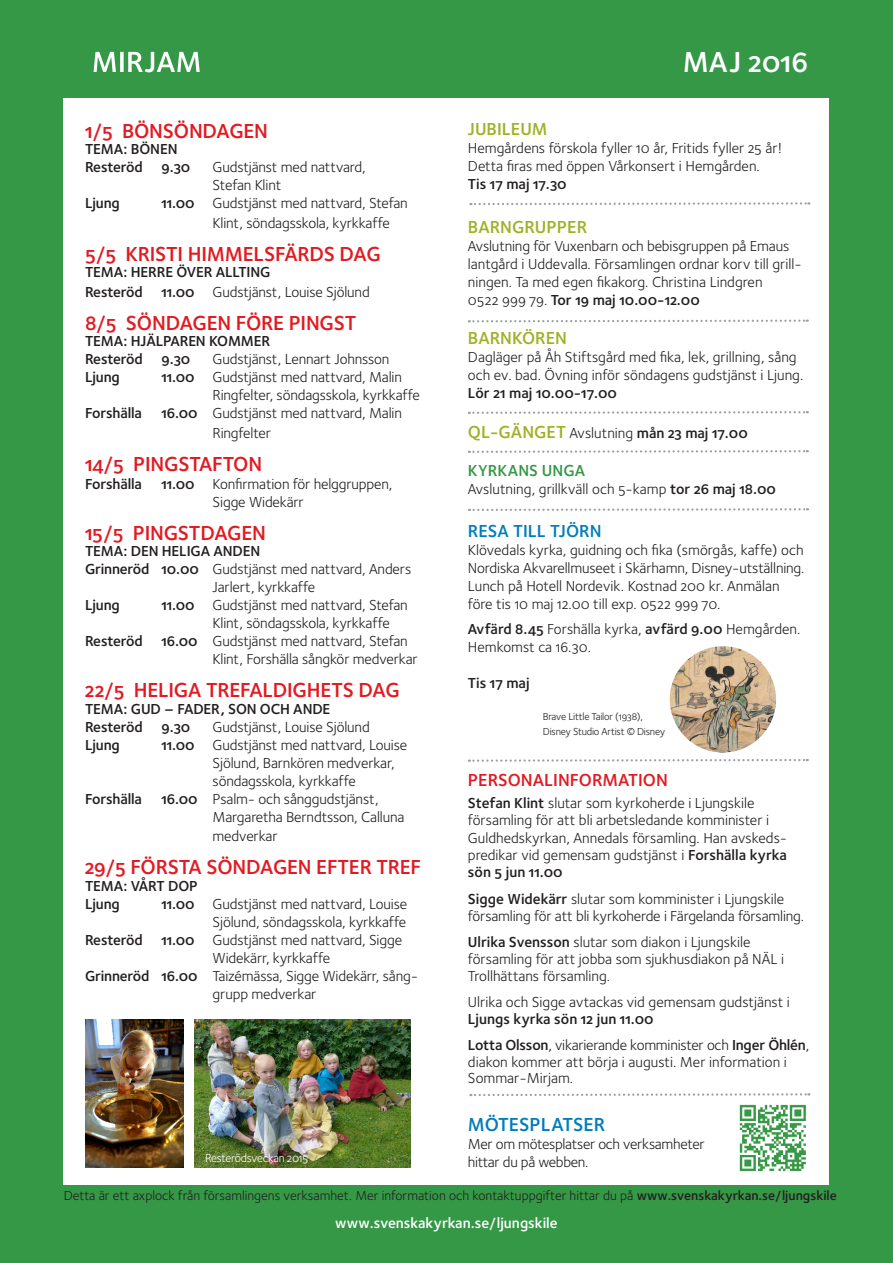
<style>
.page{position:relative;width:893px;height:1263px;background:#359847}
.page>*{position:absolute;margin:0;border:0;box-sizing:border-box;transform-origin:0 0}
.t1{font:30px "Foundry Sterling Demi OSF";color:#fff}
.t2{font:21px "Foundry Sterling Demi OSF";letter-spacing:-.01em;color:#e21a21}
.t3{font:19.5px "Foundry Sterling Demi OSF";color:#007dbb}
.t4{font:18px "Foundry Sterling Demi OSF";color:#a0b128}
.t5{font:18px "Foundry Sterling Demi OSF";color:#e21a21}
.t6{font:18px "Foundry Sterling Demi OSF";color:#007dbb}
.t7{font:16.5px "Foundry Sterling Demi OSF";color:#359847}
.t8{font:15px/18px "Foundry Sterling Book OSF";letter-spacing:-.01em;color:#231f20}
.t9{font:15px "Foundry Sterling Demi OSF";letter-spacing:-.01em;color:#231f20}
.t10{font:15px "Foundry Sterling Demi OSF";color:#fff}
.t11{font:13.5px "Foundry Sterling Book OSF";color:#231f20}
.t12{font:12px "Foundry Sterling Book OSF";letter-spacing:-.02em;color:#fff}
.t13{font:10.5px "Foundry Sterling Book OSF";letter-spacing:-.02em;color:#231f20}
.s1{font-family:"Foundry Sterling Demi OSF"}
.s2{font-family:"Foundry Sterling Book OSF"}
.s3{font-size:18px;color:#a0b128}
</style>
<div class="page">
<div style="left:64px;top:98px;width:765px;height:1086px;background:#fff"></div>
<img style="left:670px;top:646px;width:106px;height:106px;border-radius:53px">
<img style="left:739px;top:1104px;width:67px;height:68px">
<img style="left:85px;top:1020px;width:98px;height:147px">
<img style="left:194px;top:1020px;width:216px;height:147px">
<svg style="left:94px;top:52px;width:106px;height:20px"></svg>
<svg style="left:470px;top:1093px;width:339px;height:4px"></svg>
<svg style="left:469px;top:508px;width:339px;height:3px"></svg>
<svg style="left:469px;top:759px;width:339px;height:3px"></svg>
<svg style="left:470px;top:202px;width:339px;height:4px"></svg>
<svg style="left:469px;top:319px;width:339px;height:4px"></svg>
<svg style="left:469px;top:411px;width:339px;height:3px"></svg>
<svg style="left:469px;top:450px;width:339px;height:3px"></svg>
<p class="t2" style="left:85px;top:116px;width:185px">1/5 BÖNSÖNDAGEN</p>
<p class="t9" style="left:85px;top:139px;width:94px">TEMA: BÖNEN</p>
<p class="t9" style="left:85px;top:157px;width:59px">Resteröd</p>
<p class="t9" style="left:162px;top:157px;width:30px">9.30</p>
<p class="t8" style="left:213px;top:158px;width:155px">Gudstjänst med nattvard,</p>
<p class="t8" style="left:213px;top:176px;width:70px">Stefan Klint</p>
<p class="t9" style="left:85px;top:193px;width:36px">Ljung</p>
<p class="t8" style="left:213px;top:193px;width:197px;line-height:19.5px;text-indent:-51px"><span class="s1">11.00</span> Gudstjänst med nattvard, Stefan<br>Klint, söndagsskola, kyrkkaffe</p>
<p class="t2" style="left:85px;top:239px;width:297px">5/5 KRISTI HIMMELSFÄRDS DAG</p>
<p class="t9" style="left:85px;top:262px;width:187px">TEMA: HERRE ÖVER ALLTING</p>
<p class="t9" style="left:85px;top:281px;width:59px">Resteröd</p>
<p class="t8" style="left:162px;top:282px;width:210px"><span class="s1">11.00</span> Gudstjänst, Louise Sjölund</p>
<p class="t2" style="left:85px;top:308px;width:273px">8/5 SÖNDAGEN FÖRE PINGST</p>
<p class="t9" style="left:85px;top:331px;width:187px">TEMA: HJÄLPAREN KOMMER</p>
<p class="t9" style="left:85px;top:349px;width:59px">Resteröd</p>
<p class="t9" style="left:162px;top:349px;width:30px">9.30</p>
<p class="t8" style="left:213px;top:350px;width:178px">Gudstjänst, Lennart Johnsson</p>
<p class="t9" style="left:85px;top:367px;width:36px">Ljung</p>
<p class="t8" style="left:213px;top:368px;width:209px;text-indent:-51px"><span class="s1">11.00</span> Gudstjänst med nattvard, Malin<br>Ringfelter, söndagsskola, kyrkkaffe</p>
<p class="t9" style="left:85px;top:403px;width:58px">Forshälla</p>
<p class="t8" style="left:213px;top:403px;width:191px;line-height:19.5px;text-indent:-51px"><span class="s1">16.00</span> Gudstjänst med nattvard, Malin<br>Ringfelter</p>
<p class="t2" style="left:85px;top:449px;width:179px">14/5 PINGSTAFTON</p>
<p class="t9" style="left:85px;top:473px;width:58px">Forshälla</p>
<p class="t8" style="left:213px;top:474px;width:181px;text-indent:-51px"><span class="s1">11.00</span> Konfirmation för helggruppen,<br>Sigge Widekärr</p>
<p class="t2" style="left:85px;top:518px;width:182px">15/5 PINGSTDAGEN</p>
<p class="t9" style="left:85px;top:541px;width:177px">TEMA: DEN HELIGA ANDEN</p>
<p class="t8" style="left:213px;top:560px;width:200px;text-indent:-128px"><span class="s1">Grinneröd 10.00</span> Gudstjänst med nattvard, Anders<br>Jarlert, kyrkkaffe</p>
<p class="t9" style="left:85px;top:595px;width:36px">Ljung</p>
<p class="t8" style="left:213px;top:596px;width:197px;text-indent:-51px"><span class="s1">11.00</span> Gudstjänst med nattvard, Stefan<br>Klint, söndagsskola, kyrkkaffe</p>
<p class="t9" style="left:85px;top:631px;width:59px">Resteröd</p>
<p class="t8" style="left:213px;top:632px;width:207px;text-indent:-51px"><span class="s1">16.00</span> Gudstjänst med nattvard, Stefan<br>Klint, Forshälla sångkör medverkar</p>
<p class="t2" style="left:85px;top:675px;width:316px">22/5 HELIGA TREFALDIGHETS DAG</p>
<p class="t9" style="left:85px;top:698px;width:247px">TEMA: GUD – FADER, SON OCH ANDE</p>
<p class="t9" style="left:85px;top:716px;width:59px">Resteröd</p>
<p class="t9" style="left:162px;top:716px;width:30px">9.30</p>
<p class="t8" style="left:213px;top:717px;width:159px">Gudstjänst, Louise Sjölund</p>
<p class="t9" style="left:85px;top:734px;width:36px">Ljung</p>
<p class="t8" style="left:213px;top:735px;width:196px;text-indent:-51px"><span class="s1">11.00</span> Gudstjänst med nattvard, Louise<br>Sjölund, Barnkören medverkar, söndagsskola, kyrkkaffe</p>
<p class="t9" style="left:85px;top:788px;width:58px">Forshälla</p>
<p class="t8" style="left:162px;top:789px;width:218px"><span class="s1">16.00</span> Psalm- och sånggudstjänst,</p>
<p class="t8" style="left:213px;top:806px;width:193px;line-height:19.5px">Margaretha Berndtsson, Calluna medverkar</p>
<p class="t2" style="left:85px;top:852px;width:337px">29/5 FÖRSTA SÖNDAGEN EFTER TREF</p>
<p class="t9" style="left:85px;top:875px;width:114px">TEMA: VÅRT DOP</p>
<p class="t9" style="left:85px;top:893px;width:36px">Ljung</p>
<p class="t8" style="left:162px;top:894px;width:247px;text-align:right"><span class="s1">11.00</span> Gudstjänst med nattvard, Louise<br>Sjölund, söndagsskola, kyrkkaffe</p>
<p class="t9" style="left:85px;top:929px;width:59px">Resteröd</p>
<p class="t8" style="left:213px;top:930px;width:191px;text-indent:-51px"><span class="s1">11.00</span> Gudstjänst med nattvard, Sigge<br>Widekärr, kyrkkaffe</p>
<p class="t8" style="left:213px;top:966px;width:207px;text-indent:-128px"><span class="s1">Grinneröd 16.00</span> Taizémässa, Sigge Widekärr, sång&shy;grupp medverkar</p>
<p class="t12" style="left:205px;top:1149px;width:105px">Resterödsveckan 2015</p>
<p class="t1" style="left:683px;top:41px;width:127px">MAJ 2016</p>
<p class="t4" style="left:468px;top:117px;width:81px">JUBILEUM</p>
<p class="t8" style="left:468px;top:139px;width:316px">Hemgårdens förskola fyller 10 år, Fritids fyller 25 år!<br>Detta firas med öppen Vårkonsert i Hemgården.</p>
<p class="t9" style="left:468px;top:174px;width:100px">Tis 17 maj 17.30</p>
<p class="t4" style="left:468px;top:214px;width:121px">BARNGRUPPER</p>
<p class="t8" style="left:468px;top:236px;width:335px">Avslutning för Vuxenbarn och bebisgruppen på Emaus lantgård i Uddevalla. Församlingen ordnar korv till grill&shy;ningen. Ta med egen fikakorg. Christina Lindgren</p>
<p class="t9" style="left:468px;top:289px;width:233px"><span class="s2">0522 999 79.</span> Tor 19 maj 10.00-12.00</p>
<p class="t4" style="left:468px;top:325px;width:100px">BARNKÖREN</p>
<p class="t8" style="left:468px;top:348px;width:337px">Dagläger på Åh Stiftsgård med fika, lek, grillning, sång och ev. bad. Övning inför söndagens gudstjänst i Ljung.</p>
<p class="t9" style="left:468px;top:383px;width:151px">Lör 21 maj 10.00-17.00</p>
<p class="t9" style="left:468px;top:422px;width:281px"><span class="s3">QL-GÄNGET</span> <span class="s2">Avslutning</span> mån 23 maj 17.00</p>
<p class="t7" style="left:468px;top:458px;width:119px">KYRKANS UNGA</p>
<p class="t8" style="left:468px;top:479px;width:310px">Avslutning, grillkväll och 5-kamp <span class="s1">tor 26 maj 18.00</span></p>
<p class="t6" style="left:468px;top:518px;width:135px">RESA TILL TJÖRN</p>
<p class="t8" style="left:468px;top:540px;width:338px">Klövedals kyrka, guidning och fika (smörgås, kaffe) och Nordiska Akvarellmuseet i Skärhamn, Disney-utställning.<br>Lunch på Hotell Nordevik. Kostnad 200 kr. Anmälan före tis 10 maj 12.00 till exp. 0522 999 70.</p>
<p class="t8" style="left:468px;top:620px;width:334px"><span class="s1">Avfärd 8.45</span> Forshälla kyrka, <span class="s1">avfärd 9.00</span> Hemgården.<br>Hemkomst ca 16.30.</p>
<p class="t9" style="left:468px;top:673px;width:63px">Tis 17 maj</p>
<p class="t13" style="left:543px;top:709px;width:102px">Brave Little Tailor (1938),</p>
<p class="t13" style="left:543px;top:724px;width:124px">Disney Studio Artist © Disney</p>
<p class="t5" style="left:468px;top:767px;width:201px">PERSONALINFORMATION</p>
<p class="t8" style="left:468px;top:794px;width:321px;line-height:17.2px"><span class="s1">Stefan Klint</span> slutar som kyrkoherde i Ljungskile församling för att bli arbetsledande komminister i Guldhedskyrkan, Annedals församling. Han avskeds&shy;predikar vid gemensam gudstjänst i <span class="s1">Forshälla kyrka sön 5 jun 11.00</span></p>
<p class="t8" style="left:468px;top:890px;width:338px;line-height:17.2px"><span class="s1">Sigge Widekärr</span> slutar som komminister i Ljungskile församling för att bli kyrkoherde i Färgelanda församling.</p>
<p class="t8" style="left:468px;top:933px;width:318px;line-height:17.2px"><span class="s1">Ulrika Svensson</span> slutar som diakon i Ljungskile församling för att jobba som sjukhusdiakon på NÄL i<br>Trollhättans församling.</p>
<p class="t8" style="left:468px;top:993px;width:323px;line-height:17.2px">Ulrika och Sigge avtackas vid gemensam gudstjänst i<br><span class="s1">Ljungs kyrka sön 12 jun 11.00</span></p>
<p class="t8" style="left:468px;top:1036px;width:343px;line-height:16.8px"><span class="s1">Lotta Olsson</span>, vikarierande komminister och <span class="s1">Inger Öhlén</span>, diakon kommer att börja i augusti. Mer information i<br>Sommar-Mirjam.</p>
<p class="t3" style="left:468px;top:1110px;width:139px">MÖTESPLATSER</p>
<p class="t8" style="left:468px;top:1134px;width:238px">Mer om mötesplatser och verksamheter</p>
<p class="t8" style="left:468px;top:1152px;width:122px">hittar du på webben.</p>
<p class="t11" style="left:64px;top:1186px;width:775px">Detta är ett axplock från församlingens verksamhet. Mer information och kontaktuppgifter hittar du på <span class="s1">www.svenskakyrkan.se/ljungskile</span></p>
<p class="t10" style="left:335px;top:1212px;width:224px">www.svenskakyrkan.se/ljungskile</p>
</div>
